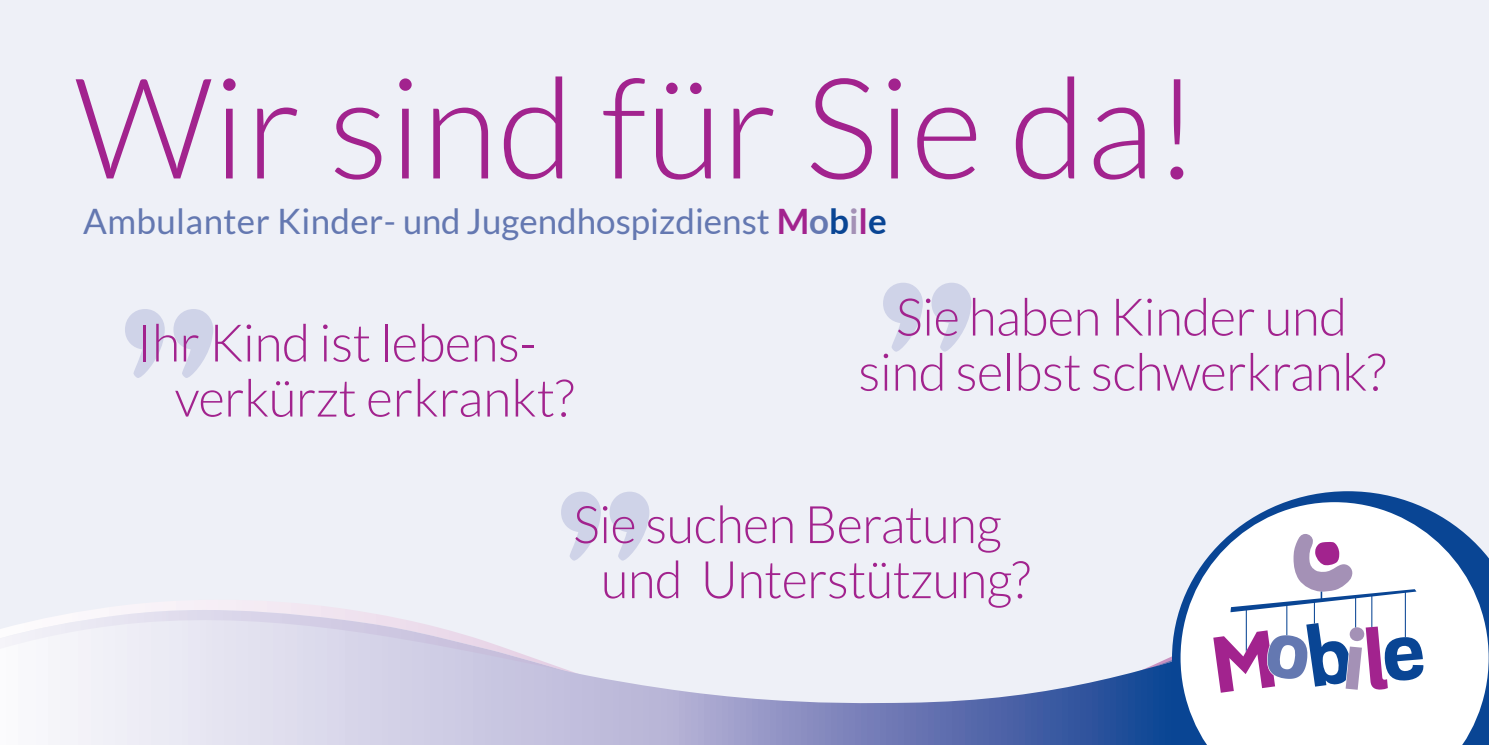
<style>
.page{position:relative;width:1489px;height:745px;background:#fff}
.page>*{position:absolute;margin:0;border:0;box-sizing:border-box;transform-origin:0 0}
.t1{font:300 140px "Lato";color:#a2238e}
.t2{font:300 51.75px/55px "Lato";letter-spacing:-.01em;color:#a2238e;text-align:center}
.t3{font:35px "Lato";color:#6478b1}
.s1{font-weight:700;color:#a2238e}
.s2{font-weight:700}
.s3{font-weight:700;color:#094594}
.s4{font-weight:700;color:#a491b6}
</style>
<div class="page">
<div style="left:0;top:0;width:1488px;height:744px;background:#eef0f7"></div>
<svg style="left:0;top:604px;width:1171px;height:140px"></svg>
<svg style="left:1171px;top:491px;width:239px;height:253px"></svg>
<svg style="left:1180px;top:502px;width:308px;height:242px;background:#d9e2ee"></svg>
<svg style="left:1153px;top:533px;width:326px;height:159px;background:#d0cfe4"></svg>
<svg style="left:173px;top:309px;width:40px;height:69px"></svg>
<svg style="left:125px;top:309px;width:40px;height:69px"></svg>
<svg style="left:931px;top:283px;width:40px;height:69px"></svg>
<svg style="left:883px;top:283px;width:39px;height:69px"></svg>
<svg style="left:609px;top:491px;width:40px;height:70px"></svg>
<svg style="left:561px;top:491px;width:40px;height:70px"></svg>
<h1 class="t1" style="left:74px;top:53px;width:1126px">Wir sind für Sie da!</h1>
<p class="t3" style="left:83px;top:202px;width:804px">Ambulanter Kinder- und Jugendhospizdienst <span class="s1">M</span><span class="s2">o</span><span class="s3">b</span><span class="s4">i</span><span class="s1">l</span><span class="s3">e</span></p>
<p class="t2" style="left:174px;top:315px;width:401px;text-align:left;text-indent:-37px">Ihr Kind ist lebens&shy;verkürzt erkrankt?</p>
<p class="t2" style="left:858px;top:289px;width:529px">Sie haben Kinder und sind selbst schwerkrank?</p>
<p class="t2" style="left:573px;top:497px;width:459px">Sie suchen Beratung und Unterstützung?</p>
</div>
